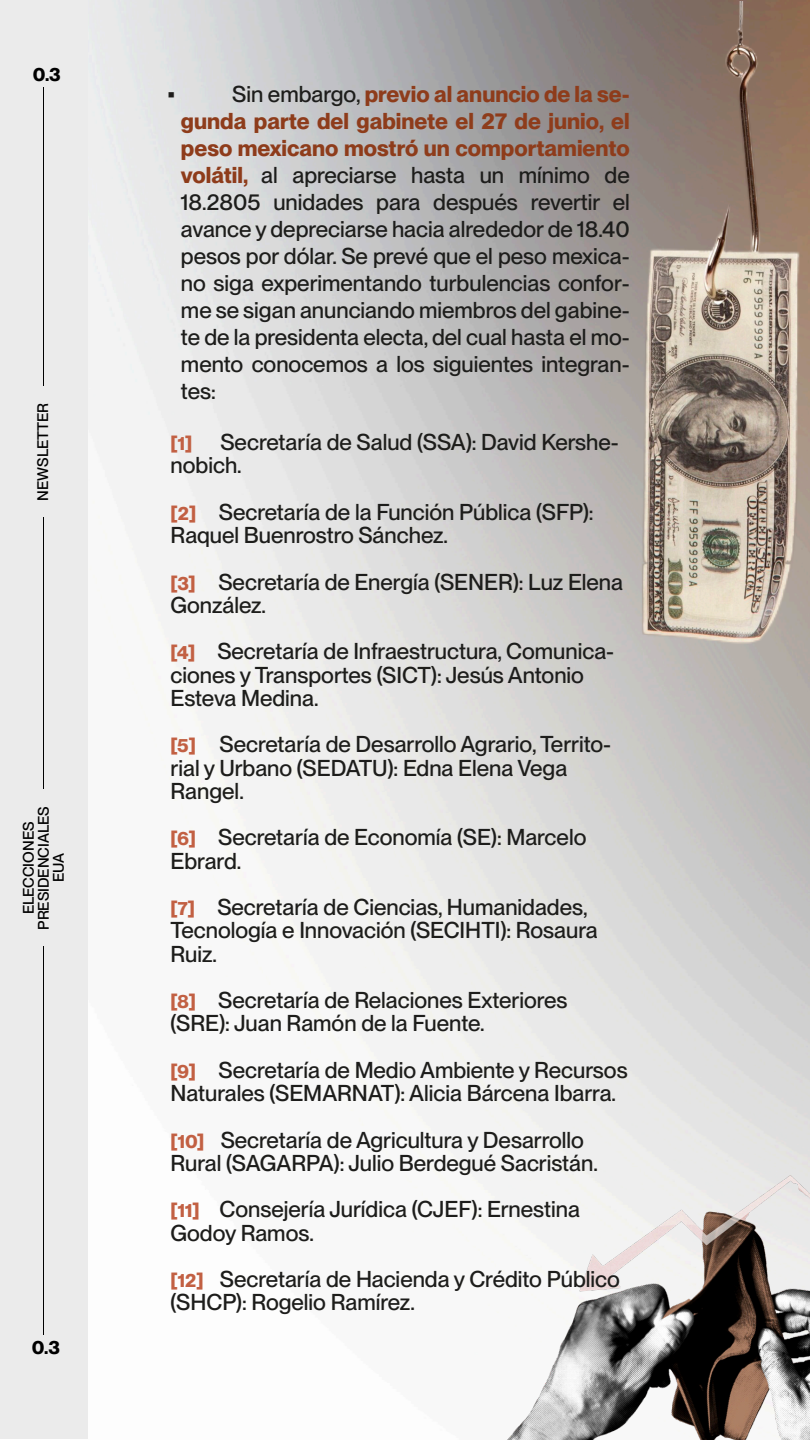
<style>
.page{position:relative;width:810px;height:1440px;background:#fff}
.page>*{position:absolute;margin:0;border:0;box-sizing:border-box;transform-origin:0 0}
.t1{font:500 22.5px/23.2px "PP Neue Montreal";color:#1d1d1b}
.t2{font:700 18.75px "PP Neue Montreal";color:#000}
.t3{font:700 18.75px "PP Neue Montreal";color:#c26043}
.t4{font:500 15px/15px "PP Neue Montreal";color:#000;text-align:center}
.s1{font-weight:700;color:#8e3c1b}
.s2{font-weight:700;font-size:18.75px;color:#c26043}
</style>
<div class="page">
<img style="left:88px;top:0;width:722px;height:1251px">
<div style="left:0;top:0;width:88px;height:1439px;background:#ebebeb"></div>
<hr style="left:44px;top:87px;width:1px;height:299px;background:#000">
<hr style="left:44px;top:517px;width:1px;height:272px;background:#000">
<hr style="left:44px;top:946px;width:1px;height:389px;background:#000">
<img style="left:570px;top:1px;width:240px;height:818px">
<img style="left:479px;top:1169px;width:331px;height:271px">
<p class="t2" style="left:33px;top:63px;width:30px">0.3</p>
<p class="t4" style="left:35px;top:501px;width:99px;rotate:-90deg">NEWSLETTER</p>
<p class="t4" style="left:21px;top:930px;width:125px;rotate:-90deg">ELECCIONES<br>PRESIDENCIALES<br>EUA</p>
<p class="t2" style="left:32px;top:1336px;width:30px">0.3</p>
<p class="t1" style="left:167px;top:82px;width:9px">▪</p>
<p class="t1" style="left:181px;top:80px;width:450px;line-height:27px;text-align:justify;text-indent:51px">Sin embargo, <span class="s1">previo al anuncio de la se&shy;gunda parte del gabinete el 27 de junio, el peso mexicano mostró un comportamiento volátil,</span> al apreciarse hasta un mínimo de 18.2805 unidades para después revertir el avance y depreciarse hacia alrededor de 18.40 pesos por dólar. Se prevé que el peso mexica&shy;no siga experimentando turbulencias confor&shy;me se sigan anunciando miembros del gabine&shy;te de la presidenta electa, del cual hasta el mo&shy;mento conocemos a los siguientes integran&shy;tes:</p>
<p class="t1" style="left:171px;top:431px;width:450px;text-indent:50px">Secretaría de Salud (SSA): David Kershe&shy;nobich.</p>
<p class="t1" style="left:171px;top:500px;width:424px"><span class="s2">[2]</span> Secretaría de la Función Pública (SFP):<br>Raquel Buenrostro Sánchez.</p>
<p class="t1" style="left:171px;top:570px;width:454px"><span class="s2">[3]</span> Secretaría de Energía (SENER): Luz Elena<br>González.</p>
<p class="t1" style="left:171px;top:640px;width:445px"><span class="s2">[4]</span> Secretaría de Infraestructura, Comunica&shy;ciones y Transportes (SICT): Jesús Antonio<br>Esteva Medina.</p>
<p class="t1" style="left:171px;top:733px;width:442px"><span class="s2">[5]</span> Secretaría de Desarrollo Agrario, Territo&shy;rial y Urbano (SEDATU): Edna Elena Vega<br>Rangel.</p>
<p class="t1" style="left:171px;top:826px;width:417px"><span class="s2">[6]</span> Secretaría de Economía (SE): Marcelo<br>Ebrard.</p>
<p class="t1" style="left:171px;top:896px;width:429px"><span class="s2">[7]</span> Secretaría de Ciencias, Humanidades,<br>Tecnología e Innovación (SECIHTI): Rosaura<br>Ruiz.</p>
<p class="t1" style="left:171px;top:989px;width:398px"><span class="s2">[8]</span> Secretaría de Relaciones Exteriores (SRE): Juan Ramón de la Fuente.</p>
<p class="t1" style="left:171px;top:1058px;width:459px"><span class="s2">[9]</span> Secretaría de Medio Ambiente y Recursos<br>Naturales (SEMARNAT): Alicia Bárcena Ibarra.</p>
<p class="t1" style="left:171px;top:1128px;width:429px"><span class="s2">[10]</span> Secretaría de Agricultura y Desarrollo<br>Rural (SAGARPA): Julio Berdegué Sacristán.</p>
<p class="t1" style="left:171px;top:1198px;width:411px"><span class="s2">[11]</span> Consejería Jurídica (CJEF): Ernestina<br>Godoy Ramos.</p>
<p class="t1" style="left:171px;top:1268px;width:451px"><span class="s2">[12]</span> Secretaría de Hacienda y Crédito Público (SHCP): Rogelio Ramírez.</p>
<p class="t3" style="left:171px;top:432px;width:23px">[1]</p>
</div>
